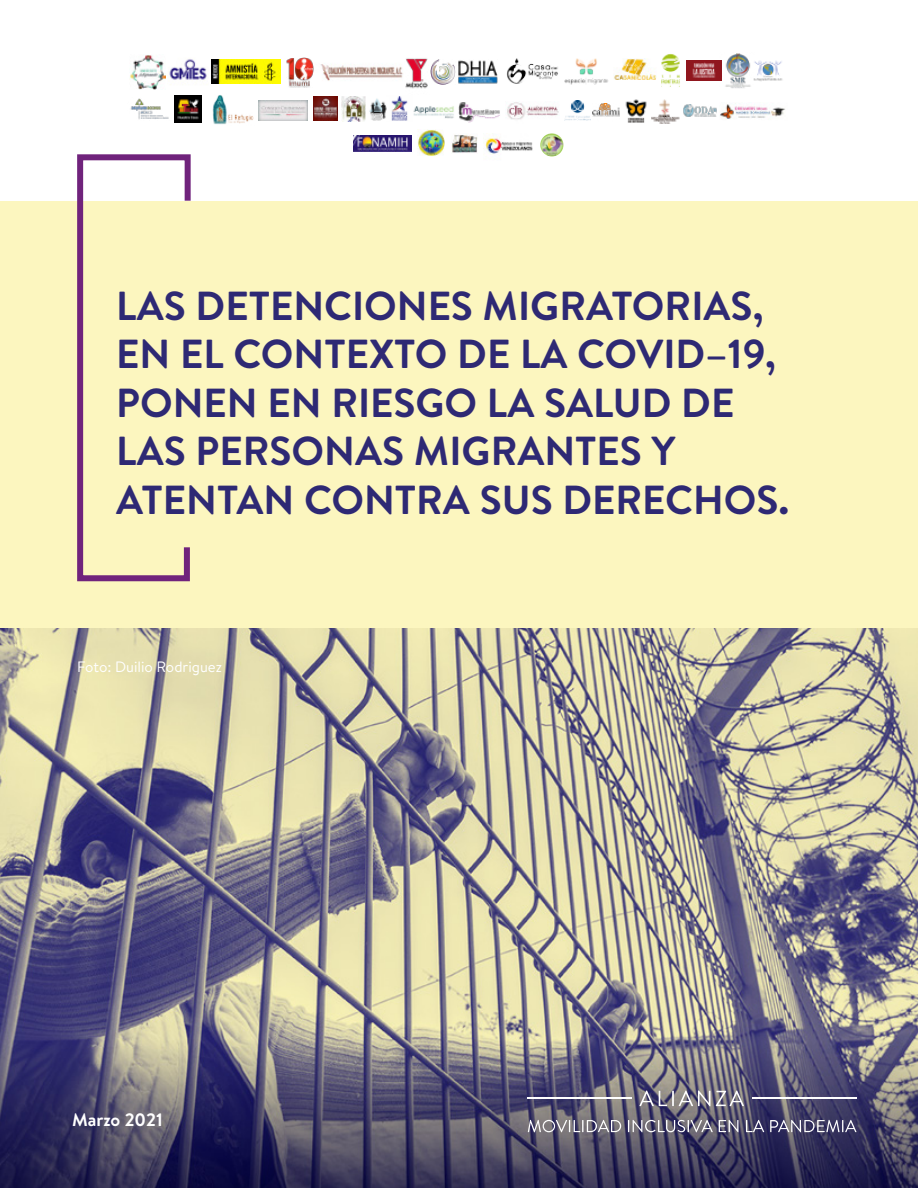
<style>
.page{position:relative;width:918px;height:1188px;background:#fff}
.page>*{position:absolute;margin:0;border:0;box-sizing:border-box;transform-origin:0 0}
.t1{font:700 40.5px/48.6px "Brandon Text";color:#2e2974}
.t2{font:700 18px "Brandon Text";color:#fff}
.t3{font:15px "Brandon Text";color:#fff}
</style>
<div class="page">
<div style="left:0;top:201px;width:918px;height:428px;background:#fcf6bf"></div>
<img style="left:0;top:628px;width:918px;height:560px">
<svg style="left:77px;top:154px;width:114px;height:428px"></svg>
<svg style="left:639px;top:1091px;width:71px;height:15px"></svg>
<svg style="left:716px;top:1091px;width:28px;height:15px"></svg>
<svg style="left:528px;top:1120px;width:93px;height:12px"></svg>
<svg style="left:628px;top:1120px;width:85px;height:12px"></svg>
<svg style="left:719px;top:1120px;width:19px;height:12px"></svg>
<svg style="left:746px;top:1120px;width:18px;height:12px"></svg>
<svg style="left:770px;top:1120px;width:87px;height:12px"></svg>
<hr style="left:527px;top:1097px;width:105px;height:1px;background:#fff">
<hr style="left:752px;top:1097px;width:105px;height:1px;background:#fff">
<img style="left:413px;top:106px;width:41px;height:13px">
<img style="left:391px;top:96px;width:17px;height:25px">
<img style="left:756px;top:60px;width:27px;height:21px">
<img style="left:320px;top:64px;width:75px;height:17px">
<img style="left:130px;top:55px;width:35px;height:34px">
<img style="left:169px;top:59px;width:38px;height:21px">
<img style="left:212px;top:60px;width:69px;height:24px">
<img style="left:286px;top:57px;width:28px;height:31px">
<img style="left:395px;top:58px;width:44px;height:31px">
<img style="left:431px;top:60px;width:67px;height:24px">
<img style="left:506px;top:58px;width:52px;height:26px">
<img style="left:564px;top:58px;width:44px;height:27px">
<img style="left:614px;top:59px;width:42px;height:21px">
<img style="left:661px;top:54px;width:19px;height:33px">
<img style="left:686px;top:60px;width:34px;height:21px">
<img style="left:720px;top:53px;width:36px;height:35px">
<img style="left:130px;top:98px;width:39px;height:21px">
<img style="left:174px;top:96px;width:27px;height:27px">
<img style="left:212px;top:95px;width:42px;height:30px">
<img style="left:258px;top:101px;width:49px;height:19px">
<img style="left:313px;top:97px;width:25px;height:24px">
<img style="left:341px;top:97px;width:24px;height:24px">
<img style="left:369px;top:98px;width:18px;height:22px">
<img style="left:458px;top:102px;width:42px;height:21px">
<img style="left:507px;top:102px;width:52px;height:18px">
<img style="left:565px;top:100px;width:25px;height:21px">
<img style="left:593px;top:104px;width:26px;height:13px">
<img style="left:651px;top:99px;width:29px;height:24px">
<img style="left:683px;top:105px;width:33px;height:11px">
<img style="left:720px;top:103px;width:65px;height:17px">
<img style="left:625px;top:99px;width:22px;height:24px">
<img style="left:354px;top:136px;width:58px;height:15px">
<img style="left:418px;top:130px;width:27px;height:26px">
<img style="left:452px;top:135px;width:26px;height:18px">
<img style="left:484px;top:133px;width:49px;height:21px">
<img style="left:540px;top:133px;width:24px;height:23px;border-radius:12px">
<p class="t1" style="left:116px;top:280px;width:675px">LAS DETENCIONES MIGRATORIAS,<br>EN EL CONTEXTO DE LA COVID–19,<br>PONEN EN RIESGO LA SALUD DE<br>LAS PERSONAS MIGRANTES Y<br>ATENTAN CONTRA SUS DERECHOS.</p>
<p class="t3" style="left:77px;top:656px;width:146px">Foto: Duilio Rodriguez</p>
<p class="t2" style="left:72px;top:1107px;width:92px">Marzo 2021</p>
</div>
